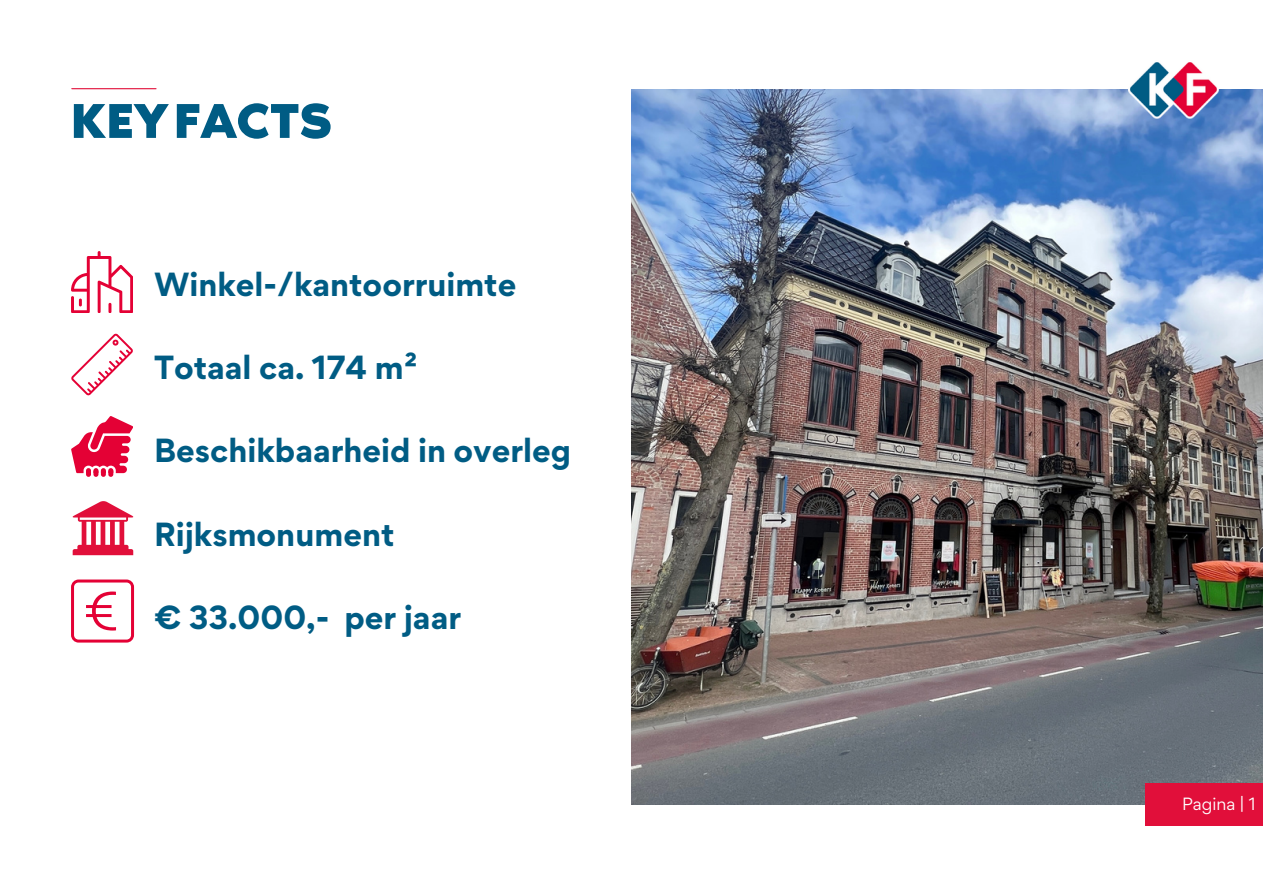
<style>
.page{position:relative;width:1263px;height:894px;background:#fff}
.page>*{position:absolute;margin:0;border:0;box-sizing:border-box;transform-origin:0 0}
.t1{font:61.35px "RTL Media Pro Medium";color:#005c84}
.t2{font:700 29.85px "Gordita";color:#005c84}
.t3{font:15.75px "Gordita";color:#fff}
</style>
<div class="page">
<hr style="left:72px;top:88px;width:84px;height:1px;background:#e10f3a">
<img style="left:631px;top:89px;width:632px;height:715px">
<img style="left:1128px;top:62px;width:90px;height:57px">
<div style="left:1146px;top:782px;width:117px;height:43px;background:#e10f3a"></div>
<svg style="left:71px;top:333px;width:62px;height:62px"></svg>
<svg style="left:71px;top:579px;width:63px;height:63px"></svg>
<svg style="left:71px;top:416px;width:62px;height:60px"></svg>
<svg style="left:71px;top:251px;width:62px;height:62px"></svg>
<svg style="left:72px;top:501px;width:62px;height:54px"></svg>
<p class="t1" style="left:71px;top:94px;width:262px">KEYFACTS</p>
<p class="t2" style="left:154px;top:264px;width:364px">Winkel-/kantoorruimte</p>
<p class="t2" style="left:154px;top:347px;width:265px">Totaal ca. 174 m²</p>
<p class="t2" style="left:154px;top:430px;width:419px">Beschikbaarheid in overleg</p>
<p class="t2" style="left:154px;top:513px;width:242px">Rijksmonument</p>
<h2 class="t2" style="left:154px;top:597px;width:309px">€ 33.000,- per jaar</h2>
<p class="t3" style="left:1182px;top:793px;width:75px">Pagina | 1</p>
</div>
